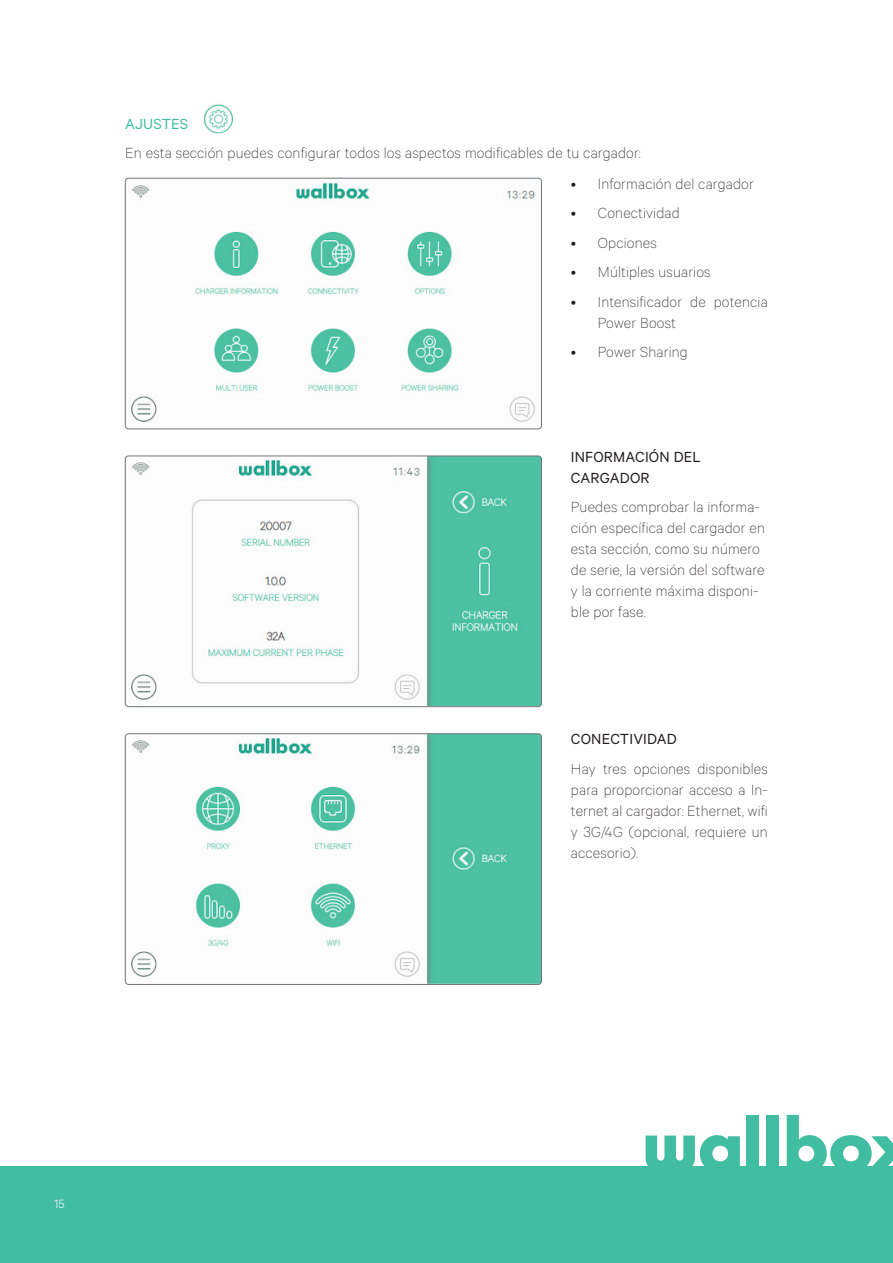
<style>
.page{position:relative;width:893px;height:1263px;background:#fff}
.page>*{position:absolute;margin:0;border:0;box-sizing:border-box;transform-origin:0 0}
.indice{font:100 16.5px/21px "Calibre";letter-spacing:.01em;color:#231f20}
.indice-2{font:16.5px/21px "Calibre";letter-spacing:.01em;color:#231f20}
.indice-3{font:16.5px "Calibre";letter-spacing:.01em;color:#41bea2}
.t1{font:300 13.5px "Calibre";color:#fff}
</style>
<div class="page">
<div style="left:0;top:1167px;width:893px;height:96px;background:#41bea2"></div>
<svg style="left:646px;top:1135px;width:94px;height:32px"></svg>
<div style="left:747px;top:1115px;width:12px;height:56px;background:#41bea2"></div>
<div style="left:767px;top:1115px;width:12px;height:56px;background:#41bea2"></div>
<svg style="left:787px;top:1115px;width:106px;height:52px"></svg>
<img style="left:125px;top:178px;width:416px;height:250px">
<div style="left:125px;top:178px;width:417px;height:251px;border:1px solid #727679;border-radius:3px"></div>
<img style="left:125px;top:456px;width:416px;height:250px">
<div style="left:125px;top:456px;width:417px;height:251px;border:1px solid #727679;border-radius:3px"></div>
<img style="left:125px;top:734px;width:415px;height:250px">
<div style="left:125px;top:733px;width:417px;height:252px;border:1px solid #727679;border-radius:3px"></div>
<img style="left:203px;top:102px;width:31px;height:31px;border-radius:16px">
<p class="indice-3" style="left:125px;top:114px;width:65px">AJUSTES</p>
<p class="indice" style="left:125px;top:142px;width:517px">En esta sección puedes configurar todos los aspectos modificables de tu cargador:</p>
<p class="indice" style="left:571px;top:172px;width:184px">• Información del cargador</p>
<p class="indice" style="left:571px;top:202px;width:110px">• Conectividad</p>
<p class="indice" style="left:571px;top:231px;width:87px">• Opciones</p>
<p class="indice" style="left:571px;top:261px;width:141px">• Múltiples usuarios</p>
<p class="indice" style="left:598px;top:290px;width:171px;text-indent:-27px">• Intensificador de potencia<br>Power Boost</p>
<p class="indice" style="left:571px;top:341px;width:118px">• Power Sharing</p>
<p class="indice-2" style="left:571px;top:445px;width:131px">INFORMACIÓN DEL<br>CARGADOR</p>
<p class="indice" style="left:571px;top:496px;width:195px">Puedes comprobar la informa&shy;ción específica del cargador en esta sección, como su número de serie, la versión del software y la corriente máxima disponi&shy;ble por fase.</p>
<p class="indice-2" style="left:571px;top:728px;width:108px">CONECTIVIDAD</p>
<p class="indice" style="left:571px;top:757px;width:198px;text-align:justify">Hay tres opciones disponibles para proporcionar acceso a In&shy;ternet al cargador: Ethernet, wifi y 3G/4G (opcional, requiere un accesorio).</p>
<p class="t1" style="left:54px;top:1195px;width:12px">15</p>
</div>
